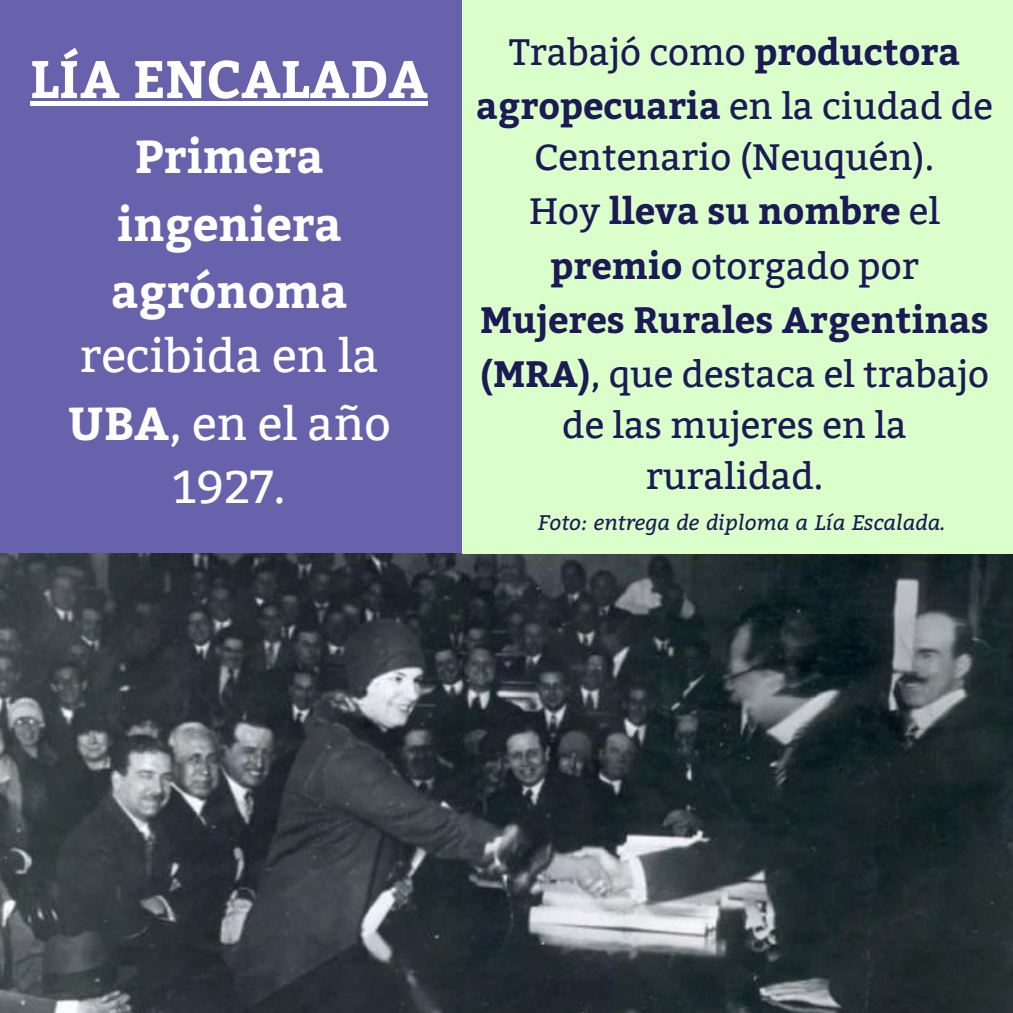
<style>
.page{position:relative;width:1013px;height:1013px;background:#fff}
.page>*{position:absolute;margin:0;border:0;box-sizing:border-box;transform-origin:0 0}
.t1{font:700 52.62px "Bitter";color:#fff}
.t2{font:46.12px/65.6px "Bitter";color:#fff;text-align:center}
.t3{font:700 46.12px/67.5px "Bitter";color:#fff;text-align:center}
.t4{font:36.62px/54.4px "Bitter";color:#1c1a54;text-align:center}
.t5{font:italic 21.12px "Bitter";color:#1c1a54}
.s1{font-weight:700}
</style>
<div class="page">
<div style="left:0;top:0;width:462px;height:553px;background:#6861ac"></div>
<img style="left:0;top:553px;width:1012px;height:459px">
<div style="left:462px;top:0;width:550px;height:553px;background:#dbffcb"></div>
<div style="left:30px;top:101px;width:398px;height:5px;background:#fff"></div>
<h1 class="t1" style="left:30px;top:41px;width:399px">LÍA ENCALADA</h1>
<p class="t4" style="left:476px;top:25px;width:518px">Trabajó como <span class="s1">productora agropecuaria</span> en la ciudad de</p>
<p class="t4" style="left:480px;top:130px;width:510px">Centenario (Neuquén).<br>Hoy <span class="s1">lleva su nombre</span> el <span class="s1">premio</span> otorgado por<br><span class="s1">Mujeres Rurales Argentinas (MRA)</span>, que destaca el trabajo</p>
<p class="t4" style="left:562px;top:400px;width:346px;line-height:50.6px">de las mujeres en la ruralidad.</p>
<p class="t3" style="left:111px;top:121px;width:238px">Primera ingeniera agrónoma</p>
<p class="t2" style="left:68px;top:324px;width:324px">recibida en la<br><span class="s1">UBA</span>, en el año<br>1927.</p>
<p class="t5" style="left:538px;top:507px;width:408px">Foto: entrega de diploma a Lía Escalada.</p>
</div>
